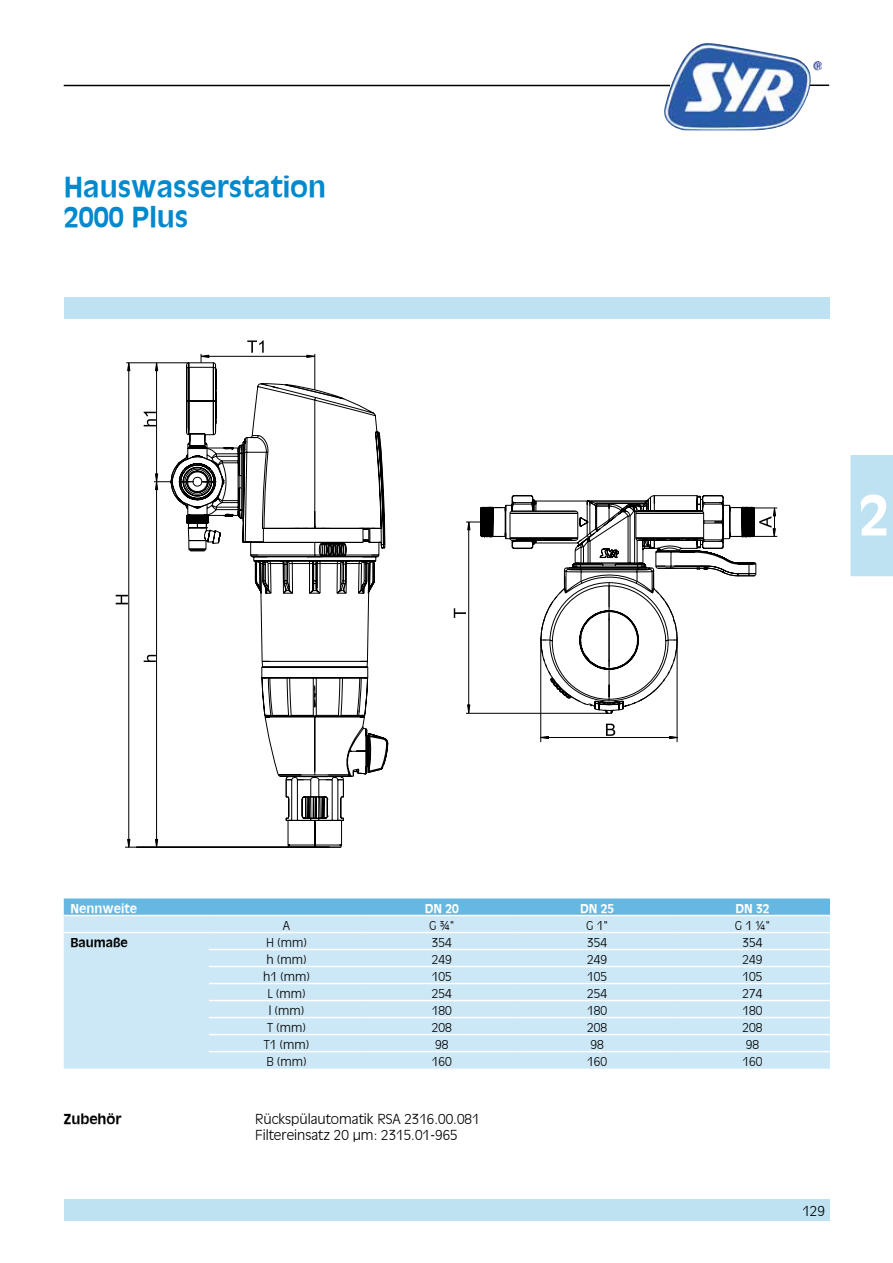
<style>
.page{position:relative;width:893px;height:1263px;background:#fff}
.page>*{position:absolute;margin:0;border:0;box-sizing:border-box;transform-origin:0 0}
.t1{font:700 54px "Ant Oliv";color:#fff}
.t2{font:700 27px/30px "Ant Oliv";color:#0089cf}
.t3{font:300 13.5px/16.5px "Ant Oliv";color:#000}
.t4{font:700 13.5px "Ant Oliv";color:#000}
.t5{font:300 12px "Ant Oliv";color:#000}
.t6{font:700 12px "Ant Oliv";color:#fff}
.t7{font:700 12px "Ant Oliv";color:#000}
</style>
<div class="page">
<div style="left:64px;top:298px;width:765px;height:21px;background:#bfe2f3"></div>
<div style="left:64px;top:1199px;width:765px;height:21px;background:#bfe2f3"></div>
<img style="left:663px;top:43px;width:159px;height:87px">
<hr style="left:64px;top:85px;width:606px;height:1px;background:#000">
<svg style="left:810px;top:85px;width:19px;height:1px"></svg>
<svg style="left:64px;top:898px;width:766px;height:17px;background:#6cbbe3"></svg>
<svg style="left:64px;top:916px;width:766px;height:152px;background:#cde7f5"></svg>
<hr style="left:64px;top:932px;width:145px;height:1px;background:#fff">
<hr style="left:209px;top:932px;width:155px;height:1px;background:#fff">
<hr style="left:364px;top:932px;width:155px;height:1px;background:#fff">
<hr style="left:519px;top:932px;width:156px;height:1px;background:#fff">
<hr style="left:675px;top:932px;width:155px;height:1px;background:#fff">
<hr style="left:209px;top:949px;width:155px;height:1px;background:#fff">
<hr style="left:364px;top:949px;width:155px;height:1px;background:#fff">
<hr style="left:519px;top:949px;width:156px;height:1px;background:#fff">
<hr style="left:675px;top:949px;width:155px;height:1px;background:#fff">
<hr style="left:209px;top:966px;width:155px;height:1px;background:#fff">
<hr style="left:364px;top:966px;width:155px;height:1px;background:#fff">
<hr style="left:519px;top:966px;width:156px;height:1px;background:#fff">
<hr style="left:675px;top:966px;width:155px;height:1px;background:#fff">
<hr style="left:209px;top:983px;width:155px;height:1px;background:#fff">
<hr style="left:364px;top:983px;width:155px;height:1px;background:#fff">
<hr style="left:519px;top:983px;width:156px;height:1px;background:#fff">
<hr style="left:675px;top:983px;width:155px;height:1px;background:#fff">
<hr style="left:209px;top:1000px;width:155px;height:1px;background:#fff">
<hr style="left:364px;top:1000px;width:155px;height:1px;background:#fff">
<hr style="left:519px;top:1000px;width:156px;height:1px;background:#fff">
<hr style="left:675px;top:1000px;width:155px;height:1px;background:#fff">
<hr style="left:209px;top:1017px;width:155px;height:1px;background:#fff">
<hr style="left:364px;top:1017px;width:155px;height:1px;background:#fff">
<hr style="left:519px;top:1017px;width:156px;height:1px;background:#fff">
<hr style="left:675px;top:1017px;width:155px;height:1px;background:#fff">
<hr style="left:209px;top:1034px;width:155px;height:1px;background:#fff">
<hr style="left:364px;top:1034px;width:155px;height:1px;background:#fff">
<hr style="left:519px;top:1034px;width:156px;height:1px;background:#fff">
<hr style="left:675px;top:1034px;width:155px;height:1px;background:#fff">
<hr style="left:209px;top:1051px;width:155px;height:1px;background:#fff">
<hr style="left:364px;top:1051px;width:155px;height:1px;background:#fff">
<hr style="left:519px;top:1051px;width:156px;height:1px;background:#fff">
<hr style="left:675px;top:1051px;width:155px;height:1px;background:#fff">
<svg style="left:128px;top:445px;width:488px;height:403px"></svg>
<hr style="left:540px;top:637px;width:1px;height:105px;background:#000">
<hr style="left:677px;top:637px;width:1px;height:105px;background:#000">
<hr style="left:540px;top:737px;width:137px;height:1px;background:#000">
<svg style="left:536px;top:736px;width:13px;height:3px"></svg>
<svg style="left:669px;top:736px;width:9px;height:3px"></svg>
<svg style="left:155px;top:839px;width:3px;height:9px"></svg>
<svg style="left:127px;top:839px;width:4px;height:9px"></svg>
<svg style="left:606px;top:724px;width:9px;height:12px"></svg>
<svg style="left:116px;top:340px;width:265px;height:438px"></svg>
<svg style="left:454px;top:495px;width:323px;height:222px"></svg>
<div style="left:850px;top:455px;width:43px;height:121px;background:#bfe2f3"></div>
<h2 class="t2" style="left:64px;top:170px;width:264px">Hauswasserstation<br>2000 Plus</h2>
<h1 class="t1" style="left:859px;top:482px;width:32px">2</h1>
<p class="t6" style="left:70px;top:901px;width:68px">Nennweite</p>
<p class="t6" style="left:425px;top:901px;width:36px">DN 20</p>
<p class="t6" style="left:580px;top:901px;width:36px">DN 25</p>
<p class="t6" style="left:735px;top:901px;width:36px">DN 32</p>
<p class="t5" style="left:283px;top:918px;width:9px">A</p>
<p class="t5" style="left:429px;top:918px;width:27px">G ¾"</p>
<p class="t5" style="left:586px;top:918px;width:24px">G 1"</p>
<p class="t5" style="left:735px;top:918px;width:37px">G 1 ¼"</p>
<p class="t7" style="left:70px;top:935px;width:59px">Baumaße</p>
<p class="t5" style="left:266px;top:935px;width:42px">H (mm)</p>
<p class="t5" style="left:432px;top:935px;width:22px">354</p>
<p class="t5" style="left:587px;top:935px;width:22px">354</p>
<p class="t5" style="left:742px;top:935px;width:22px">354</p>
<p class="t5" style="left:267px;top:952px;width:41px">h (mm)</p>
<p class="t5" style="left:432px;top:952px;width:22px">249</p>
<p class="t5" style="left:587px;top:952px;width:22px">249</p>
<p class="t5" style="left:742px;top:952px;width:22px">249</p>
<p class="t5" style="left:263px;top:969px;width:48px">h1 (mm)</p>
<p class="t5" style="left:432px;top:969px;width:22px">105</p>
<p class="t5" style="left:587px;top:969px;width:22px">105</p>
<p class="t5" style="left:742px;top:969px;width:22px">105</p>
<p class="t5" style="left:268px;top:986px;width:39px">L (mm)</p>
<p class="t5" style="left:432px;top:986px;width:22px">254</p>
<p class="t5" style="left:587px;top:986px;width:22px">254</p>
<p class="t5" style="left:742px;top:986px;width:22px">274</p>
<p class="t5" style="left:269px;top:1003px;width:37px">l (mm)</p>
<p class="t5" style="left:432px;top:1003px;width:22px">180</p>
<p class="t5" style="left:587px;top:1003px;width:22px">180</p>
<p class="t5" style="left:742px;top:1003px;width:22px">180</p>
<p class="t5" style="left:267px;top:1020px;width:40px">T (mm)</p>
<p class="t5" style="left:432px;top:1020px;width:22px">208</p>
<p class="t5" style="left:587px;top:1020px;width:22px">208</p>
<p class="t5" style="left:742px;top:1020px;width:22px">208</p>
<p class="t5" style="left:264px;top:1037px;width:47px">T1 (mm)</p>
<p class="t5" style="left:435px;top:1037px;width:15px">98</p>
<p class="t5" style="left:590px;top:1037px;width:15px">98</p>
<p class="t5" style="left:746px;top:1037px;width:15px">98</p>
<p class="t5" style="left:267px;top:1055px;width:41px">B (mm)</p>
<p class="t5" style="left:432px;top:1055px;width:22px">160</p>
<p class="t5" style="left:587px;top:1055px;width:22px">160</p>
<p class="t5" style="left:742px;top:1055px;width:22px">160</p>
<p class="t4" style="left:64px;top:1111px;width:59px">Zubehör</p>
<p class="t3" style="left:255px;top:1110px;width:226px">Rückspülautomatik RSA 2316.00.081<br>Filtereinsatz 20 µm: 2315.01-965</p>
<p class="t3" style="left:802px;top:1203px;width:24px">129</p>
</div>
